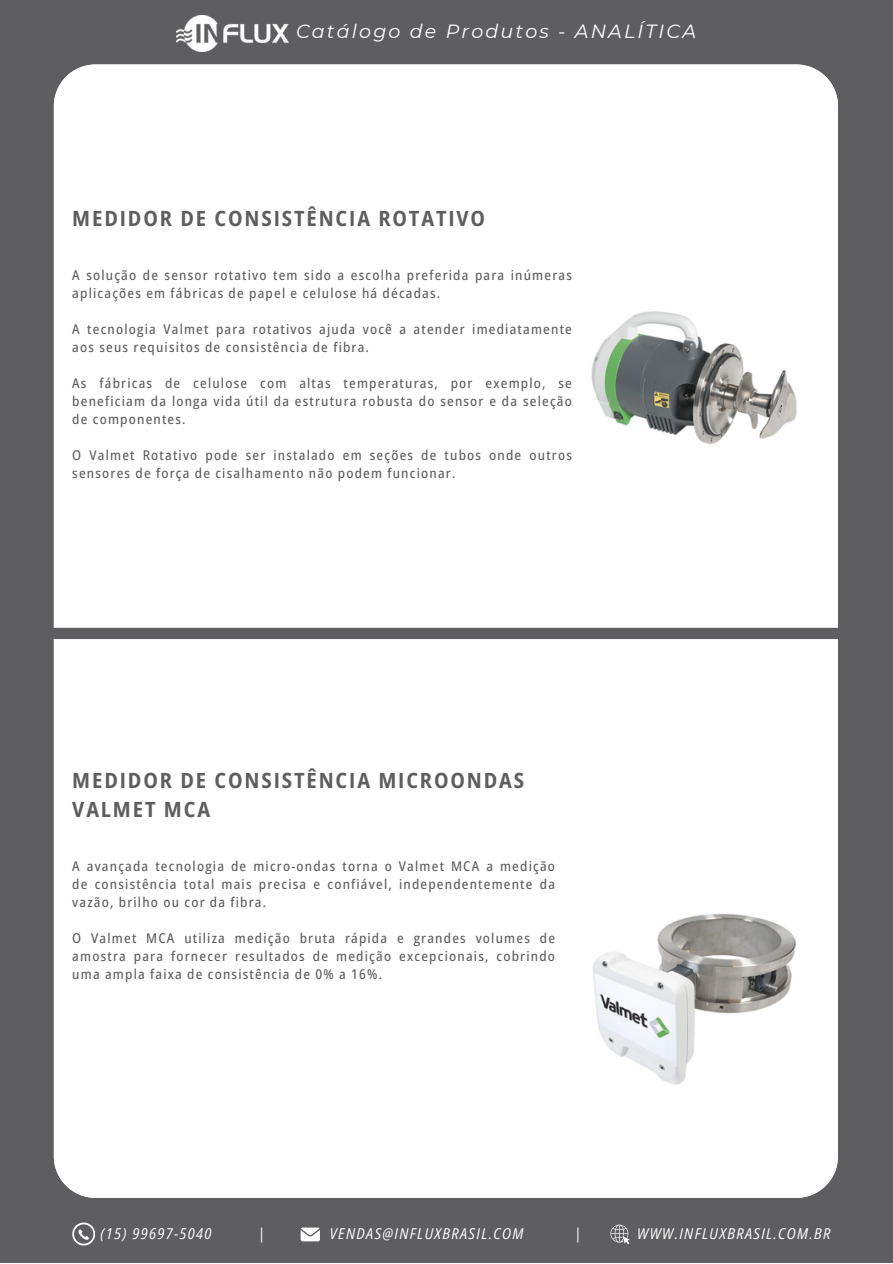
<style>
.page{position:relative;width:893px;height:1264px;background:#fff}
.page>*{position:absolute;margin:0;border:0;box-sizing:border-box;transform-origin:0 0}
.t1{font:700 semi-condensed 21px "Open Sans";letter-spacing:.09em;color:#5e5e60}
.t2{font:italic 19.05px "Montserrat";letter-spacing:.115em;color:#fff}
.t3{font:italic semi-condensed 15px "Open Sans";letter-spacing:.09em;color:#fff}
.t4{font:500 semi-condensed 13.5px/18px "Open Sans";letter-spacing:.09em;color:#5e5e60}
</style>
<div class="page">
<div style="left:0;top:0;width:892px;height:1262px;background:#5e5e60"></div>
<div style="left:54px;top:64px;width:783px;height:1133px;background:#fff"></div>
<svg style="left:300px;top:1227px;width:20px;height:13px"></svg>
<svg style="left:72px;top:1222px;width:23px;height:22px"></svg>
<svg style="left:610px;top:1224px;width:19px;height:19px"></svg>
<div style="left:0;top:627px;width:892px;height:12px;background:#5e5e60"></div>
<img style="left:556px;top:261px;width:263px;height:245px">
<img style="left:556px;top:860px;width:261px;height:243px">
<img style="left:176px;top:15px;width:112px;height:36px">
<p class="t2" style="left:296px;top:20px;width:401px">Catálogo de Produtos - ANALÍTICA</p>
<p class="t1" style="left:72px;top:204px;width:414px">MEDIDOR DE CONSISTÊNCIA ROTATIVO</p>
<p class="t4" style="left:72px;top:266px;width:501px">A solução de sensor rotativo tem sido a escolha preferida para inúmeras aplicações em fábricas de papel e celulose há décadas.</p>
<p class="t4" style="left:72px;top:320px;width:501px">A tecnologia Valmet para rotativos ajuda você a atender imediatamente aos seus requisitos de consistência de fibra.</p>
<p class="t4" style="left:72px;top:374px;width:501px;text-align:justify">As fábricas de celulose com altas temperaturas, por exemplo, se beneficiam da longa vida útil da estrutura robusta do sensor e da seleção de componentes.</p>
<p class="t4" style="left:72px;top:446px;width:501px">O Valmet Rotativo pode ser instalado em seções de tubos onde outros sensores de força de cisalhamento não podem funcionar.</p>
<p class="t1" style="left:72px;top:765px;width:453px">MEDIDOR DE CONSISTÊNCIA MICROONDAS</p>
<p class="t1" style="left:72px;top:794px;width:139px">VALMET MCA</p>
<p class="t4" style="left:72px;top:856px;width:484px;text-align:justify">A avançada tecnologia de micro-ondas torna o Valmet MCA a medição de consistência total mais precisa e confiável, independentemente da vazão, brilho ou cor da fibra.</p>
<p class="t4" style="left:72px;top:928px;width:484px;text-align:justify">O Valmet MCA utiliza medição bruta rápida e grandes volumes de amostra para fornecer resultados de medição excepcionais, cobrindo uma ampla faixa de consistência de 0% a 16%.</p>
<p class="t3" style="left:100px;top:1223px;width:112px">(15) 99697-5040</p>
<p class="t3" style="left:258px;top:1223px;width:8px">|</p>
<p class="t3" style="left:330px;top:1223px;width:195px">VENDAS@INFLUXBRASIL.COM</p>
<p class="t3" style="left:574px;top:1223px;width:8px">|</p>
<p class="t3" style="left:637px;top:1223px;width:195px">WWW.INFLUXBRASIL.COM.BR</p>
</div>
